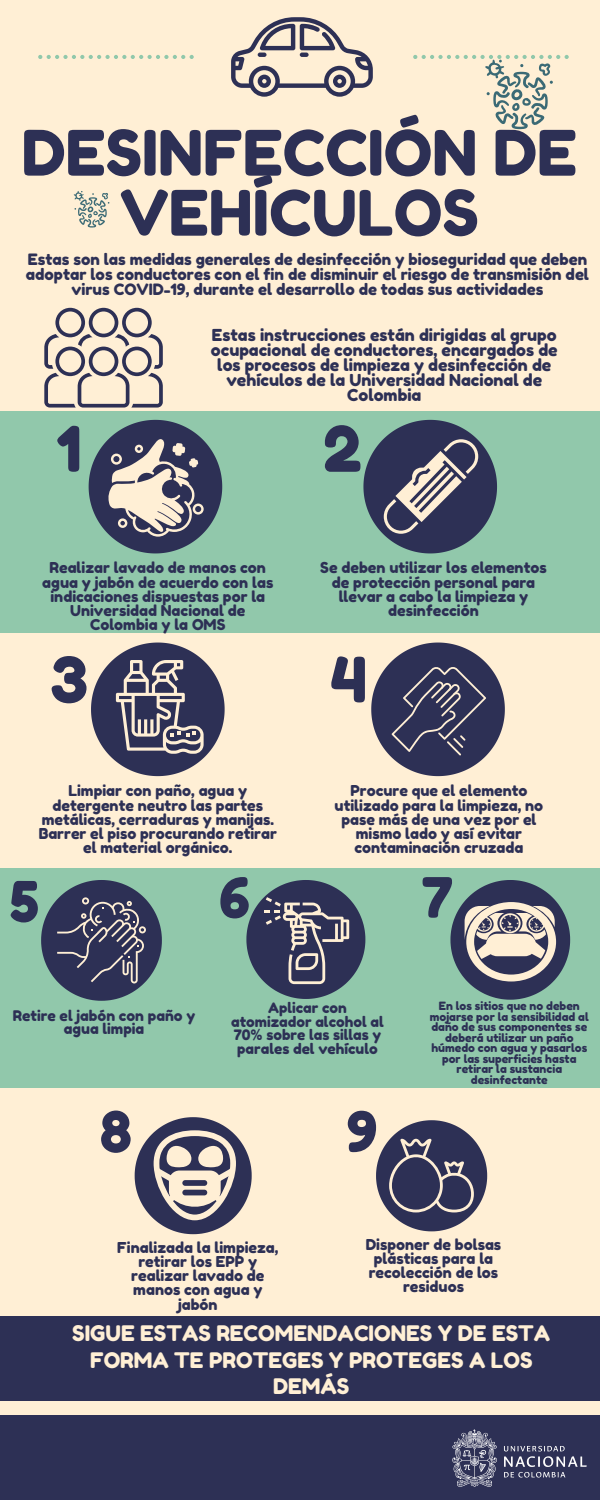
<style>
.page{position:relative;width:600px;height:1500px;background:#ffefd5}
.page>*{position:absolute;margin:0;border:0;box-sizing:border-box;transform-origin:0 0}
.t1{font:62.5px/60px "Fredoka One";color:#2d3055;text-align:center}
.t2{font:55.5px "Fredoka One";color:#2d3055}
.t3{font:21.4px/26.6px "Fredoka One";color:#ffefd5;text-align:center}
.t4{font:16.5px/15px "Fredoka One";color:#2d3055;text-align:center}
.t5{font:15.7px/15px "Fredoka One";color:#2d3055;text-align:center}
.t6{font:15px/14.2px "Fredoka One";color:#2d3055;text-align:center}
.t7{font:14.6px/13.7px "Fredoka One";color:#2d3055;text-align:center}
.t8{font:14.4px/13.5px "Fredoka One";color:#2d3055;text-align:center}
.t9{font:11.4px/10.5px "Fredoka One";color:#2d3055;text-align:center}
</style>
<div class="page">
<div style="left:0;top:868px;width:600px;height:220px;background:#91c8ab"></div>
<div style="left:0;top:1317px;width:600px;height:84px;background:#2d3055"></div>
<div style="left:0;top:412px;width:600px;height:221px;background:#91c8ab"></div>
<svg style="left:38px;top:55px;width:156px;height:4px"></svg>
<svg style="left:413px;top:55px;width:156px;height:74px"></svg>
<svg style="left:74px;top:191px;width:35px;height:37px"></svg>
<svg style="left:89px;top:420px;width:133px;height:133px"></svg>
<svg style="left:91px;top:643px;width:134px;height:133px"></svg>
<svg style="left:371px;top:643px;width:134px;height:133px"></svg>
<svg style="left:231px;top:17px;width:142px;height:80px"></svg>
<div style="left:0;top:1415px;width:600px;height:85px;background:#2d3055"></div>
<img style="left:452px;top:1429px;width:135px;height:58px">
<svg style="left:363px;top:420px;width:134px;height:133px"></svg>
<svg style="left:41px;top:880px;width:121px;height:121px"></svg>
<svg style="left:246px;top:880px;width:119px;height:119px"></svg>
<svg style="left:44px;top:308px;width:119px;height:100px"></svg>
<svg style="left:135px;top:1117px;width:117px;height:117px"></svg>
<svg style="left:450px;top:880px;width:120px;height:120px"></svg>
<svg style="left:376px;top:1120px;width:111px;height:111px"></svg>
<p class="t1" style="left:22px;top:123px;width:557px">DESINFECCIÓN DE<br>VEHÍCULOS</p>
<p class="t5" style="left:26px;top:252px;width:565px">Estas son las medidas generales de desinfección y bioseguridad que deben adoptar los conductores con el fin de disminuir el riesgo de transmisión del virus COVID-19, durante el desarrollo de todas sus actividades</p>
<p class="t4" style="left:211px;top:327px;width:348px">Estas instrucciones están dirigidas al grupo ocupacional de conductores, encargados de los procesos de limpieza y desinfección de vehículos de la Universidad Nacional de Colombia</p>
<p class="t1" style="left:56px;top:419px;width:27px">1</p>
<p class="t1" style="left:323px;top:419px;width:40px">2</p>
<p class="t6" style="left:42px;top:561px;width:233px">Realizar lavado de manos con agua y jabón de acuerdo con las indicaciones dispuestas por la<br>Universidad Nacional de<br>Colombia y la OMS</p>
<p class="t6" style="left:320px;top:561px;width:228px">Se deben utilizar los elementos de protección personal para llevar a cabo la limpieza y desinfección</p>
<p class="t1" style="left:50px;top:649px;width:40px">3</p>
<p class="t1" style="left:330px;top:649px;width:39px">4</p>
<p class="t6" style="left:39px;top:784px;width:240px">Limpiar con paño, agua y detergente neutro las partes metálicas, cerraduras y manijas.<br>Barrer el piso procurando retirar el material orgánico.</p>
<p class="t6" style="left:335px;top:784px;width:210px">Procure que el elemento utilizado para la limpieza, no pase más de una vez por el mismo lado y así evitar contaminación cruzada</p>
<p class="t2" style="left:10px;top:868px;width:31px">5</p>
<p class="t2" style="left:219px;top:864px;width:33px">6</p>
<p class="t2" style="left:422px;top:864px;width:33px">7</p>
<p class="t7" style="left:13px;top:1008px;width:184px">Retire el jabón con paño y agua limpia</p>
<p class="t8" style="left:231px;top:1001px;width:154px">Aplicar con atomizador alcohol al<br>70% sobre las sillas y parales del vehículo</p>
<p class="t2" style="left:100px;top:1098px;width:34px">8</p>
<p class="t2" style="left:346px;top:1098px;width:33px">9</p>
<p class="t9" style="left:430px;top:1001px;width:160px">En los sitios que no deben mojarse por la sensibilidad al daño de sus componentes se deberá utilizar un paño húmedo con agua y pasarlos por las superficies hasta retirar la sustancia desinfectante</p>
<p class="t6" style="left:117px;top:1240px;width:163px">Finalizada la limpieza, retirar los EPP y realizar lavado de manos con agua y jabón</p>
<p class="t6" style="left:366px;top:1237px;width:137px">Disponer de bolsas plásticas para la recolección de los residuos</p>
<p class="t3" style="left:72px;top:1320px;width:479px">SIGUE ESTAS RECOMENDACIONES Y DE ESTA<br>FORMA TE PROTEGES Y PROTEGES A LOS<br>DEMÁS</p>
</div>
